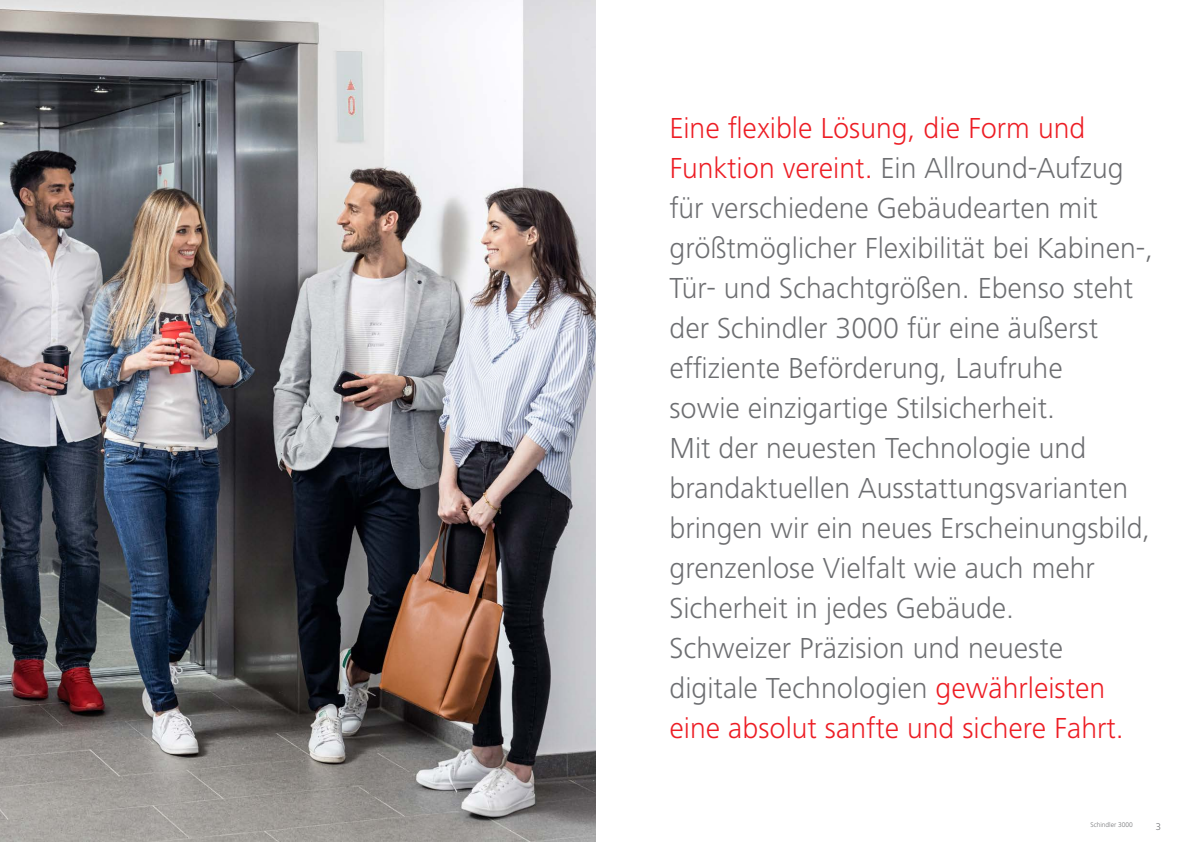
<style>
.page{position:relative;width:1191px;height:842px;background:#fff}
.page>*{position:absolute;margin:0;border:0;box-sizing:border-box;transform-origin:0 0}
.t1{font:300 30px/40px "Frutiger Next LT";color:#6d6e71}
.t2{font:300 10px "Frutiger Next LT";color:#6d6e71}
.t3{font:300 7px "Frutiger Next LT";color:#6d6e71}
.s1{color:#ed1d24}
</style>
<div class="page">
<img style="left:0;top:0;width:595px;height:842px">
<p class="t1" style="left:669px;top:108px;width:485px"><span class="s1">Eine fexible Lösung, die Form und Funktion vereint.</span> Ein Allround-Aufzug für verschiedene Gebäudearten mit größtmöglicher Flexibilität bei Kabinen-, Tür- und Schachtgrößen. Ebenso steht der Schindler 3000 für eine äußerst effziente Beförderung, Laufruhe<br>sowie einzigartige Stilsicherheit.<br>Mit der neuesten Technologie und brandaktuellen Ausstattungsvarianten bringen wir ein neues Erscheinungsbild, grenzenlose Vielfalt wie auch mehr Sicherheit in jedes Gebäude.<br>Schweizer Präzision und neueste digitale Technologien <span class="s1">gewährleisten eine absolut sanfte und sichere Fahrt.</span></p>
<p class="t3" style="left:1090px;top:821px;width:44px">Schindler 3000</p>
<p class="t2" style="left:1155px;top:821px;width:7px">3</p>
</div>
